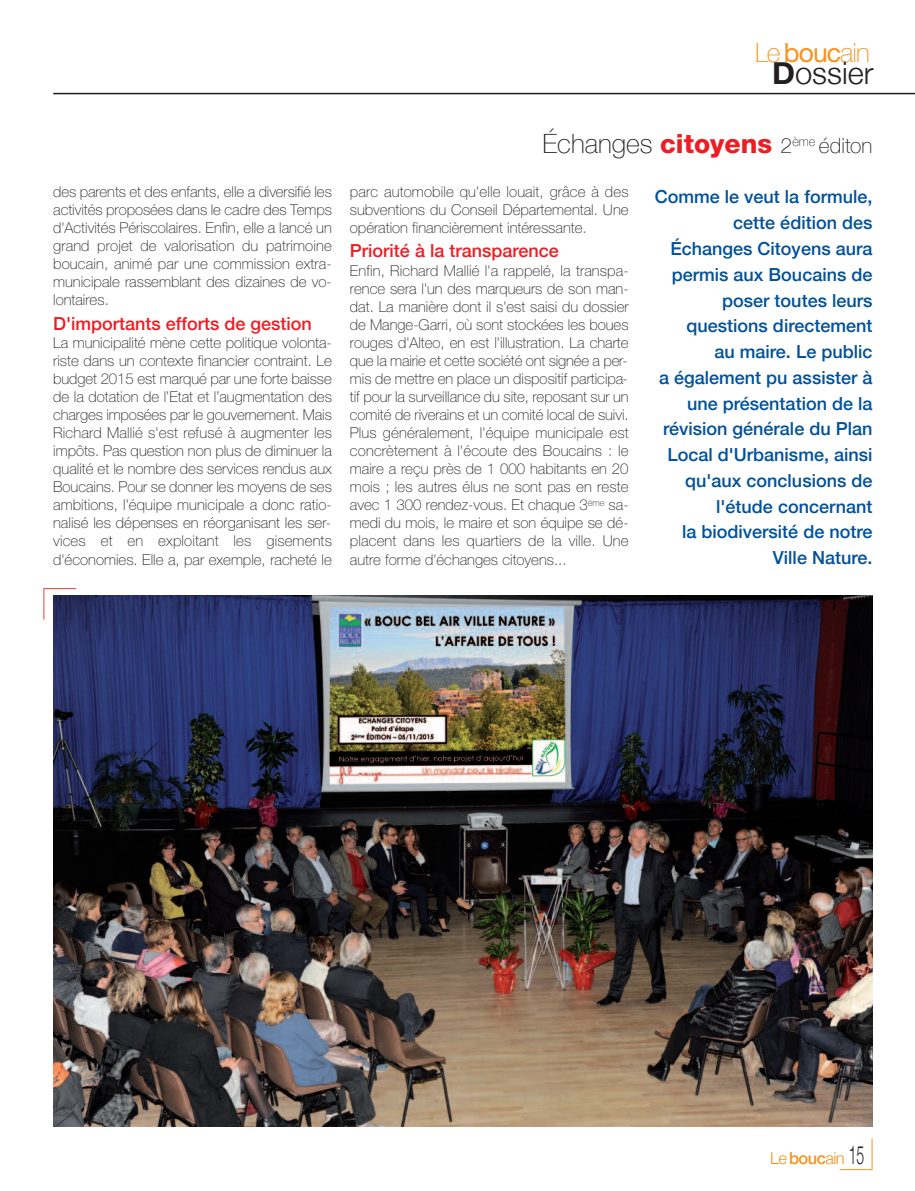
<style>
.page{position:relative;width:915px;height:1191px;background:#fff}
.page>*{position:absolute;margin:0;border:0;box-sizing:border-box;transform-origin:0 0}
.t1{font:300 30.9px "Helvetica Neue";color:#231f20}
.t2{font:100 26.55px "Helvetica Neue";color:#231f20}
.t3{font:100 26.55px "Helvetica Neue";color:#f7931d}
.t4{font:500 18px/25.8px "Helvetica Neue";color:#01519b;text-align:right}
.t5{font:500 18px "Helvetica Neue";color:#ee1d23}
.t6{font:300 16.5px "Helvetica Neue";color:#f7931d}
.t7{font:100 15px/18px "Helvetica Neue";color:#231f20;text-align:justify}
.s1{font-weight:400}
.s2{font-weight:700}
.s3{font-weight:800;color:#ee1d23}
.s4{font-size:21px}
.s5{font-weight:500}
.s6{font-size:25.5px;color:#231f20}
</style>
<div class="page">
<svg style="left:839px;top:1138px;width:33px;height:32px"></svg>
<hr style="left:53px;top:93px;width:861px;height:1px;background:#231f20">
<svg style="left:43px;top:588px;width:34px;height:32px"></svg>
<img style="left:53px;top:595px;width:819px;height:532px">
<p class="t7" style="left:53px;top:184px;width:280px">des parents et des enfants, elle a diversifié les activités proposées dans le cadre des Temps d'Activités Périscolaires. Enfin, elle a lancé un grand projet de valorisation du patrimoine boucain, animé par une commission extra&shy;municipale rassemblant des dizaines de vo&shy;lontaires.</p>
<p class="t5" style="left:53px;top:312px;width:260px">d'importants efforts de gestion</p>
<p class="t7" style="left:53px;top:335px;width:280px">La municipalité mène cette politique volonta&shy;riste dans un contexte financier contraint. Le budget 2015 est marqué par une forte baisse de la dotation de l’Etat et l’augmentation des charges imposées par le gouvernement. Mais Richard Mallié s'est refusé à augmenter les impôts. Pas question non plus de diminuer la qualité et le nombre des services rendus aux Boucains. Pour se donner les moyens de ses ambitions, l'équipe municipale a donc ratio&shy;nalisé les dépenses en réorganisant les ser&shy;vices et en exploitant les gisements d'économies. Elle a, par exemple, racheté le</p>
<h2 class="t3" style="left:754px;top:36px;width:116px">Le <span class="s1">bouc</span>ain</h2>
<h1 class="t1" style="left:772px;top:54px;width:103px"><span class="s2">D</span>ossier</h1>
<h2 class="t2" style="left:542px;top:128px;width:331px">Échanges <span class="s3">citoyens</span> <span class="s4">2</span><sup>ème</sup> <span class="s4">éditon</span></h2>
<p class="t4" style="left:654px;top:184px;width:219px">comme le veut la formule, cette édition des<br>Échanges citoyens aura permis aux boucains de poser toutes leurs questions directement<br>au maire. Le public<br>a également pu assister à une présentation de la révision générale du plan<br>Local d'urbanisme, ainsi qu'aux conclusions de l'étude concernant<br>la biodiversité de notre ville nature.</p>
<p class="t7" style="left:350px;top:184px;width:280px">parc automobile qu'elle louait, grâce à des subventions du Conseil Départemental. Une opération financièrement intéressante.</p>
<p class="t5" style="left:350px;top:240px;width:210px">priorité à la transparence</p>
<p class="t7" style="left:350px;top:263px;width:280px">Enfin, Richard Mallié l'a rappelé, la transpa&shy;rence sera l'un des marqueurs de son man&shy;dat. La manière dont il s'est saisi du dossier de Mange-Garri, où sont stockées les boues rouges d'Alteo, en est l'illustration. La charte que la mairie et cette société ont signée a per&shy;mis de mettre en place un dispositif participa&shy;tif pour la surveillance du site, reposant sur un comité de riverains et un comité local de suivi.<br>Plus généralement, l'équipe municipale est concrètement à l'écoute des Boucains : le maire a reçu près de 1 000 habitants en 20 mois ; les autres élus ne sont pas en reste avec 1 300 rendez-vous. Et chaque 3<sup>ème</sup> sa&shy;medi du mois, le maire et son équipe se dé&shy;placent dans les quartiers de la ville. Une autre forme d'échanges citoyens...</p>
<p class="t6" style="left:770px;top:1147px;width:96px">Le <span class="s5">bouc</span>ain <span class="s6">15</span></p>
</div>
